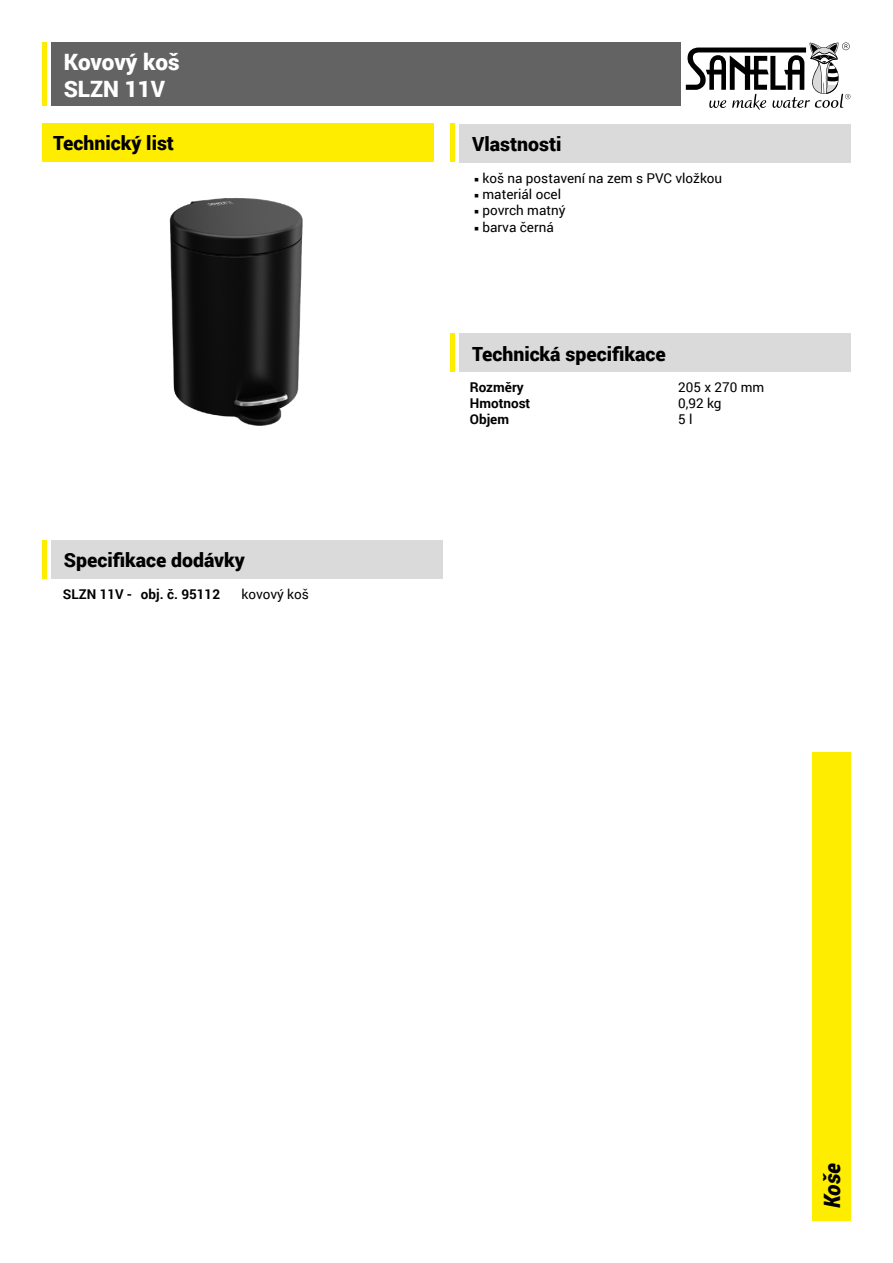
<style>
.page{position:relative;width:893px;height:1263px;background:#fff}
.page>*{position:absolute;margin:0;border:0;box-sizing:border-box;transform-origin:0 0}
.t1{font:900 22.5px/26.2px "Roboto";color:#fff}
.t2{font:italic 900 22.5px "Roboto";color:#000;scale:.95 1}
.t3{font:900 19.5px "Roboto";color:#000}
.t4{font:13.5px "Roboto";color:#000}
.t5{font:700 13.5px "Roboto";color:#000}
</style>
<div class="page">
<div style="left:51px;top:43px;width:629px;height:63px;background:#646363"></div>
<div style="left:812px;top:752px;width:38px;height:468px;background:#ffed00"></div>
<svg style="left:686px;top:43px;width:164px;height:67px"></svg>
<hr style="left:43px;top:43px;width:4px;height:63px;background:#ffed00">
<div style="left:459px;top:124px;width:391px;height:38px;background:#dadada"></div>
<hr style="left:451px;top:123px;width:4px;height:39px;background:#ffed00">
<div style="left:43px;top:123px;width:391px;height:39px;background:#ffed00"></div>
<div style="left:51px;top:540px;width:391px;height:38px;background:#dadada"></div>
<hr style="left:43px;top:540px;width:4px;height:38px;background:#ffed00">
<div style="left:459px;top:334px;width:391px;height:38px;background:#dadada"></div>
<hr style="left:451px;top:334px;width:4px;height:38px;background:#ffed00">
<img style="left:169px;top:198px;width:134px;height:228px">
<h1 class="t1" style="left:64px;top:48px;width:117px">Kovový koš<br>SLZN 11V</h1>
<h2 class="t3" style="left:53px;top:129px;width:122px">Technický list</h2>
<h2 class="t3" style="left:64px;top:546px;width:183px">Specifikace dodávky</h2>
<p class="t5" style="left:63px;top:584px;width:159px">SLZN 11V - obj. č. 95112</p>
<p class="t4" style="left:242px;top:585px;width:69px">kovový koš</p>
<h2 class="t3" style="left:472px;top:130px;width:91px">Vlastnosti</h2>
<p class="t4" style="left:474px;top:169px;width:250px">○ koš na postavení na zem s PVC vložkou</p>
<p class="t4" style="left:474px;top:185px;width:88px">○ materiál ocel</p>
<p class="t4" style="left:474px;top:201px;width:93px">○ povrch matný</p>
<p class="t4" style="left:474px;top:217px;width:81px">○ barva černá</p>
<h2 class="t3" style="left:472px;top:340px;width:195px">Technická specifikace</h2>
<p class="t5" style="left:470px;top:377px;width:55px">Rozměry</p>
<p class="t4" style="left:678px;top:377px;width:88px">205 x 270 mm</p>
<p class="t5" style="left:470px;top:393px;width:62px">Hmotnost</p>
<p class="t4" style="left:678px;top:394px;width:45px">0,92 kg</p>
<p class="t5" style="left:470px;top:410px;width:41px">Objem</p>
<p class="t4" style="left:678px;top:410px;width:16px">5 l</p>
<h1 class="t2" style="left:816px;top:1208px;width:48px;rotate:-90deg">Koše</h1>
</div>
